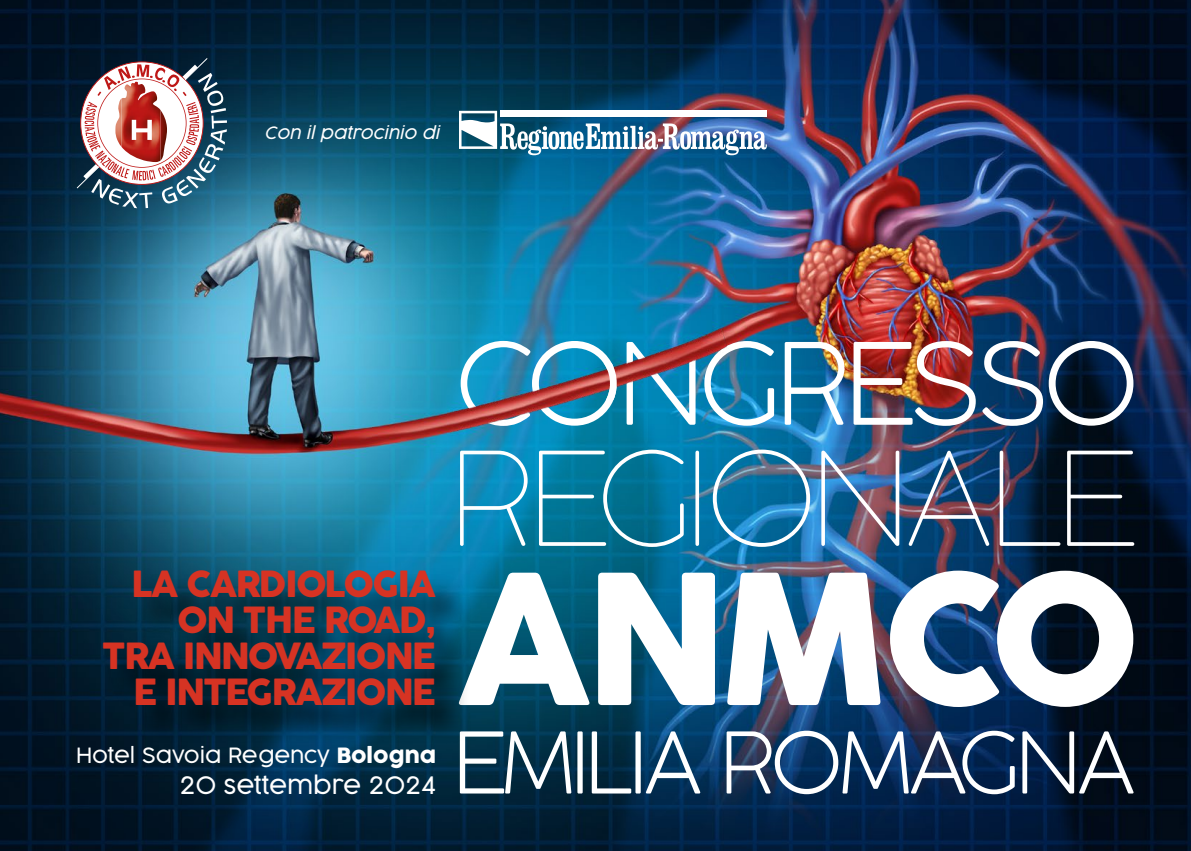
<style>
.page{position:relative;width:1191px;height:851px;background:#fff}
.page>*{position:absolute;margin:0;border:0;box-sizing:border-box;transform-origin:0 0}
.t1{font:36px/35.8px "Cocogoose Pro";letter-spacing:-.05em;color:#d63323;text-align:right}
.t2{font:300 24px "Cocogoose Pro";color:#fff}
.t3{font:300 21px "Cocogoose Pro";color:#fff}
.t4{font:italic 300 17px "Cocogoose Pro";color:#fff}
.s1{font-weight:400}
</style>
<div class="page">
<img style="left:0;top:0;width:1191px;height:850px">
<img style="left:758px;top:341px;width:375px;height:85px">
<svg style="left:460px;top:730px;width:673px;height:64px"></svg>
<svg style="left:459px;top:570px;width:674px;height:137px"></svg>
<img style="left:460px;top:449px;width:674px;height:98px">
<svg style="left:77px;top:58px;width:150px;height:150px"></svg>
<img style="left:450px;top:327px;width:308px;height:109px">
<svg style="left:595px;top:363px;width:24px;height:36px"></svg>
<div style="left:105px;top:572px;width:367px;height:172px;background:#000;opacity:.75"></div>
<img style="left:459px;top:111px;width:308px;height:44px">
<p class="t4" style="left:264px;top:121px;width:176px">Con il patrocinio di</p>
<p class="t1" style="left:102px;top:567px;width:336px">LA CARDIOLOGIA<br>ON THE ROAD,<br>TRA INNOVAZIONE<br>E INTEGRAZIONE</p>
<p class="t3" style="left:76px;top:740px;width:362px">Hotel Savoia Regency <span class="s1">Bologna</span></p>
<p class="t2" style="left:180px;top:768px;width:258px">20 settembre 2024</p>
</div>
